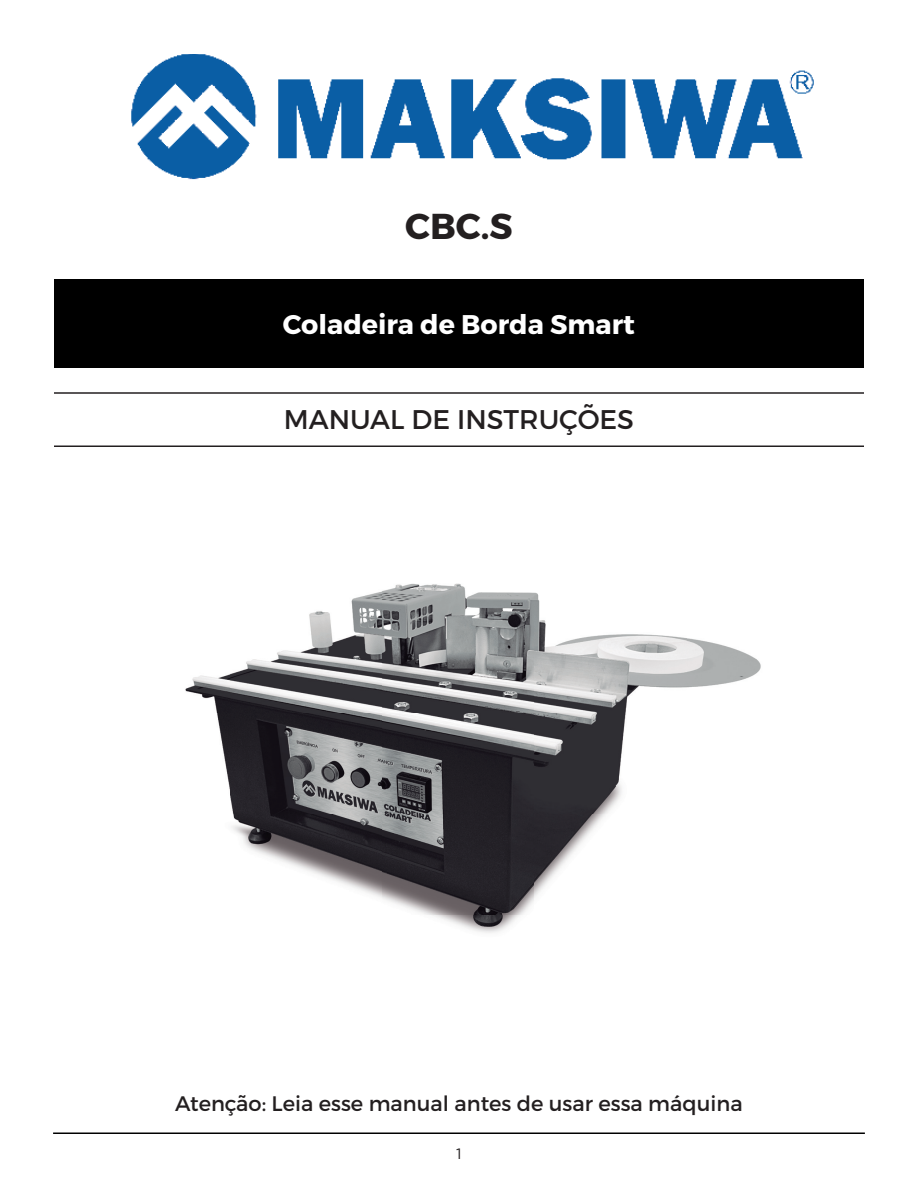
<style>
.page{position:relative;width:918px;height:1188px;background:#fff}
.page>*{position:absolute;margin:0;border:0;box-sizing:border-box;transform-origin:0 0}
.t1{font:700 36px "Montserrat";color:#231f20}
.t2{font:700 27px "Montserrat";color:#fff}
.t3{font:27px "Montserrat";color:#231f20}
.t4{font:21px "Montserrat";color:#231f20}
.t5{font:15px "Gotham";color:#231f20}
</style>
<div class="page">
<hr style="left:53px;top:1132px;width:812px;height:2px;background:#000">
<div style="left:54px;top:280px;width:810px;height:88px;background:#000"></div>
<img style="left:131px;top:54px;width:683px;height:126px">
<hr style="left:54px;top:392px;width:810px;height:2px;background:#231f20">
<hr style="left:54px;top:446px;width:810px;height:1px;background:#231f20">
<img style="left:185px;top:583px;width:576px;height:350px">
<h1 class="t1" style="left:405px;top:204px;width:109px">CBC.S</h1>
<p class="t2" style="left:283px;top:308px;width:354px">Coladeira de Borda Smart</p>
<p class="t3" style="left:284px;top:402px;width:352px">MANUAL DE INSTRUÇÕES</p>
<p class="t4" style="left:175px;top:1090px;width:569px">Atenção: Leia esse manual antes de usar essa máquina</p>
<p class="t5" style="left:456px;top:1144px;width:7px">1</p>
</div>
